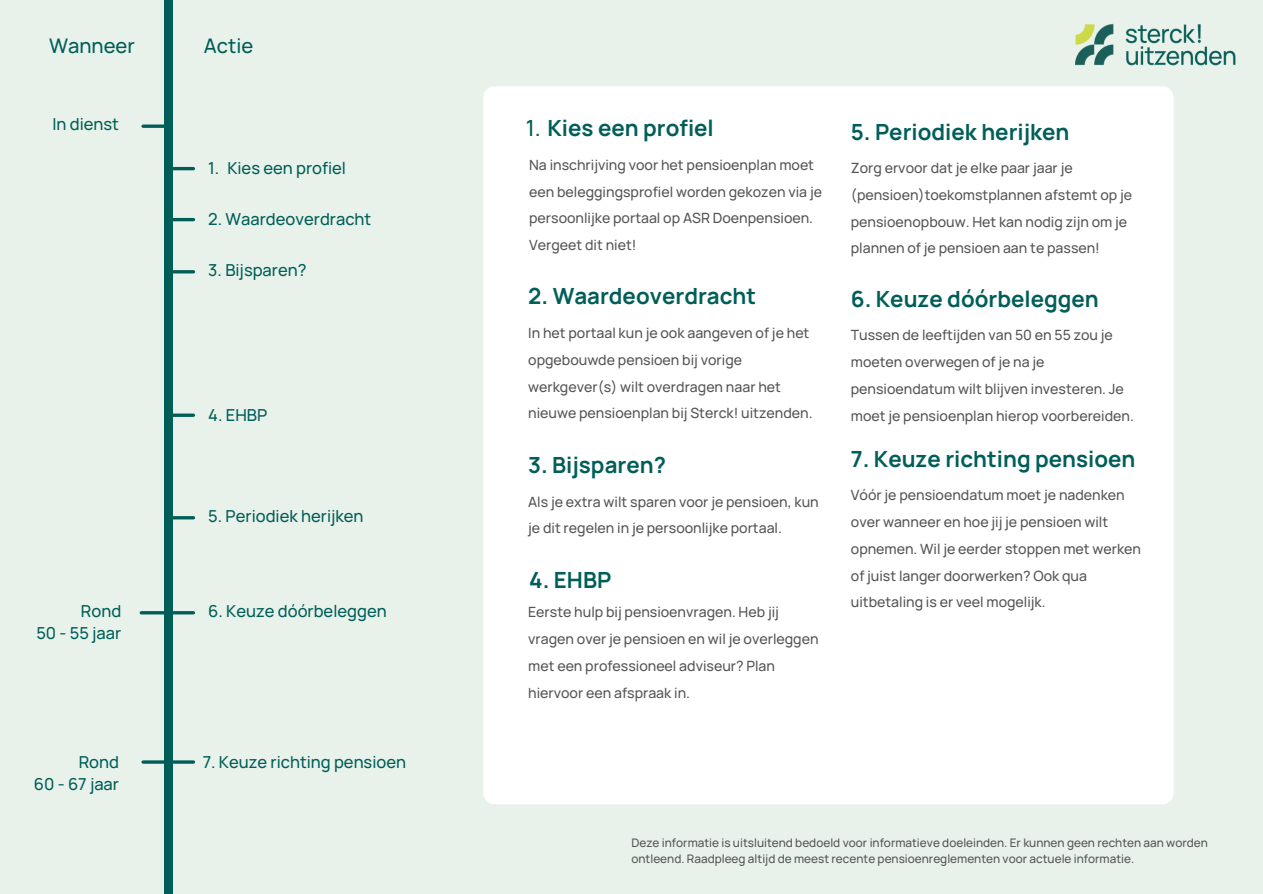
<style>
.page{position:relative;width:1263px;height:894px;background:#fff}
.page>*{position:absolute;margin:0;border:0;box-sizing:border-box;transform-origin:0 0}
.t1{font:700 22.2px "Manrope";color:#005e58}
.t2{font:500 20.1px "Manrope";color:#005e58}
.t3{font:500 16.5px "Manrope";color:#005e58}
.t4{font:500 14.1px/26.7px "Manrope";color:#555}
.t5{font:500 11.7px/15.6px "Manrope";color:#555}
.s1{font-weight:500}
</style>
<div class="page">
<div style="left:0;top:0;width:1263px;height:893px;background:#e8f2ea"></div>
<div style="left:164px;top:0;width:8px;height:893px;background:#005e58"></div>
<svg style="left:143px;top:124px;width:21px;height:4px"></svg>
<hr style="left:141px;top:611px;width:24px;height:3px;background:#005e58">
<hr style="left:143px;top:760px;width:24px;height:3px;background:#005e58">
<div style="left:483px;top:86px;width:691px;height:718px;background:#fff"></div>
<hr style="left:170px;top:167px;width:23px;height:3px;background:#005e58">
<hr style="left:170px;top:218px;width:23px;height:3px;background:#005e58">
<hr style="left:170px;top:270px;width:23px;height:3px;background:#005e58">
<svg style="left:172px;top:413px;width:21px;height:4px"></svg>
<hr style="left:170px;top:516px;width:23px;height:3px;background:#005e58">
<hr style="left:170px;top:611px;width:23px;height:3px;background:#005e58">
<hr style="left:170px;top:760px;width:23px;height:3px;background:#005e58">
<img style="left:1075px;top:23px;width:161px;height:43px">
<p class="t2" style="left:49px;top:31px;width:87px">Wanneer</p>
<p class="t2" style="left:204px;top:31px;width:51px">Actie</p>
<p class="t3" style="left:52px;top:112px;width:68px">In dienst</p>
<p class="t3" style="left:81px;top:599px;width:42px">Rond</p>
<p class="t3" style="left:36px;top:621px;width:86px">50 - 55 jaar</p>
<p class="t3" style="left:79px;top:749px;width:42px">Rond</p>
<p class="t3" style="left:34px;top:772px;width:87px">60 - 67 jaar</p>
<p class="t3" style="left:208px;top:157px;width:139px">1. Kies een profiel</p>
<p class="t3" style="left:208px;top:207px;width:165px">2. Waardeoverdracht</p>
<p class="t3" style="left:208px;top:258px;width:100px">3. Bijsparen?</p>
<p class="t3" style="left:208px;top:403px;width:60px">4. EHBP</p>
<p class="t3" style="left:208px;top:504px;width:157px">5. Periodiek herijken</p>
<p class="t3" style="left:208px;top:599px;width:180px">6. Keuze dóórbeleggen</p>
<p class="t3" style="left:203px;top:749px;width:205px">7. Keuze richting pensioen</p>
<p class="t1" style="left:526px;top:112px;width:190px"><span class="s1">1.</span> Kies een profiel</p>
<p class="t4" style="left:529px;top:151px;width:294px">Na inschrijving voor het pensioenplan moet een beleggingsprofiel worden gekozen via je persoonlijke portaal op ASR Doenpensioen.<br>Vergeet dit niet!</p>
<p class="t1" style="left:528px;top:280px;width:229px">2. Waardeoverdracht</p>
<p class="t4" style="left:528px;top:319px;width:286px">In het portaal kun je ook aangeven of je het opgebouwde pensioen bij vorige werkgever(s) wilt overdragen naar het nieuwe pensioenplan bij Sterck! uitzenden.</p>
<p class="t1" style="left:528px;top:448px;width:139px">3. Bijsparen?</p>
<p class="t4" style="left:528px;top:488px;width:292px">Als je extra wilt sparen voor je pensioen, kun je dit regelen in je persoonlijke portaal.</p>
<p class="t1" style="left:529px;top:563px;width:84px">4. EHBP</p>
<p class="t4" style="left:528px;top:598px;width:292px">Eerste hulp bij pensioenvragen. Heb jij vragen over je pensioen en wil je overleggen met een professioneel adviseur? Plan hiervoor een afspraak in.</p>
<p class="t1" style="left:851px;top:116px;width:220px">5. Periodiek herijken</p>
<p class="t4" style="left:851px;top:154px;width:283px">Zorg ervoor dat je elke paar jaar je (pensioen)toekomstplannen afstemt op je pensioenopbouw. Het kan nodig zijn om je plannen of je pensioen aan te passen!</p>
<p class="t1" style="left:851px;top:283px;width:249px">6. Keuze dóórbeleggen</p>
<p class="t4" style="left:851px;top:321px;width:285px">Tussen de leeftijden van 50 en 55 zou je moeten overwegen of je na je pensioendatum wilt blijven investeren. Je moet je pensioenplan hierop voorbereiden.</p>
<p class="t1" style="left:851px;top:443px;width:286px">7. Keuze richting pensioen</p>
<p class="t4" style="left:851px;top:481px;width:292px">Vóór je pensioendatum moet je nadenken over wanneer en hoe jij je pensioen wilt opnemen. Wil je eerder stoppen met werken of juist langer doorwerken? Ook qua uitbetaling is er veel mogelijk.</p>
<p class="t5" style="left:631px;top:834px;width:578px">Deze informatie is uitsluitend bedoeld voor informatieve doeleinden. Er kunnen geen rechten aan worden ontleend. Raadpleeg altijd de meest recente pensioenreglementen voor actuele informatie.</p>
</div>
